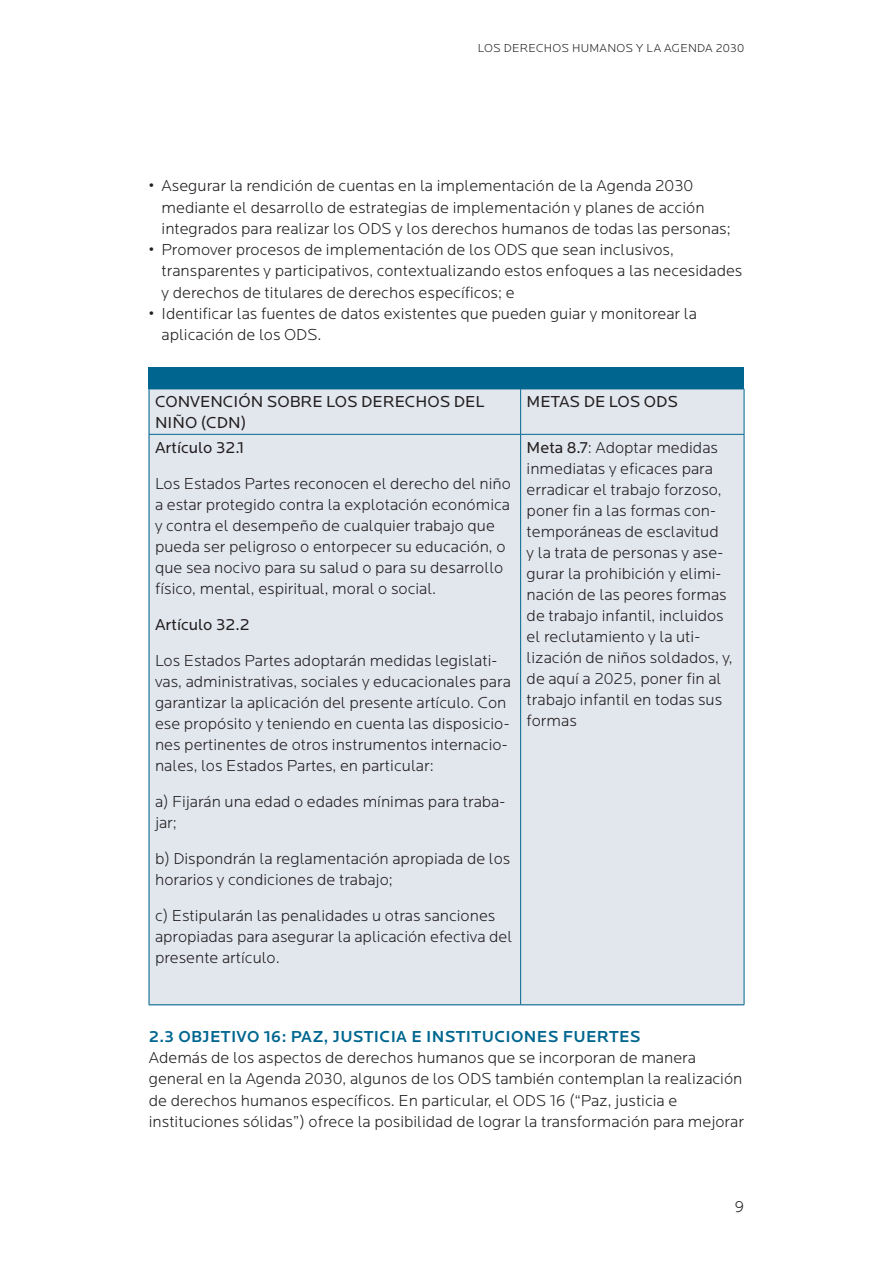
<style>
.page{position:relative;width:893px;height:1263px;background:#fff}
.page>*{position:absolute;margin:0;border:0;box-sizing:border-box;transform-origin:0 0}
.Brød_m_luft{font:300 16.5px/21px "Locator";color:#231f20}
.List_Bullet{font:16.5px/21px "Locator";color:#231f20}
.MR_2{font:500 16.5px "Locator";letter-spacing:.02em;color:#01668f}
.t1{font:300 12px "Locator";letter-spacing:.02em;color:#231f20}
.s1{font-weight:400}
</style>
<div class="page">
<div style="left:149px;top:383px;width:595px;height:623px;background:#e2e7ee"></div>
<div style="left:149px;top:367px;width:595px;height:22px;background:#01668f"></div>
<hr style="left:520px;top:389px;width:1px;height:45px;background:#01668f">
<hr style="left:149px;top:434px;width:372px;height:1px;background:#01668f">
<hr style="left:521px;top:434px;width:223px;height:1px;background:#01668f">
<hr style="left:520px;top:435px;width:1px;height:569px;background:#01668f">
<hr style="left:149px;top:389px;width:372px;height:1px;background:#01668f">
<hr style="left:149px;top:389px;width:1px;height:45px;background:#01668f">
<hr style="left:521px;top:389px;width:223px;height:1px;background:#01668f">
<hr style="left:744px;top:389px;width:1px;height:45px;background:#01668f">
<hr style="left:149px;top:435px;width:1px;height:569px;background:#01668f">
<hr style="left:744px;top:435px;width:1px;height:569px;background:#01668f">
<hr style="left:149px;top:1004px;width:372px;height:1px;background:#01668f">
<hr style="left:521px;top:1004px;width:223px;height:1px;background:#01668f">
<p class="t1" style="left:478px;top:41px;width:268px">LOS DERECHOS HUMANOS Y LA AGENDA 2030</p>
<p class="Brød_m_luft" style="left:162px;top:176px;width:571px;text-indent:-13px">• Asegurar la rendición de cuentas en la implementación de la Agenda 2030 mediante el desarrollo de estrategias de implementación y planes de acción integrados para realizar los ODS y los derechos humanos de todas las personas;</p>
<p class="Brød_m_luft" style="left:162px;top:240px;width:582px;text-indent:-13px">• Promover procesos de implementación de los ODS que sean inclusivos, transparentes y participativos, contextualizando estos enfoques a las necesidades y derechos de titulares de derechos específicos; e</p>
<p class="Brød_m_luft" style="left:162px;top:303px;width:537px;text-indent:-13px">• Identificar las fuentes de datos existentes que pueden guiar y monitorear la aplicación de los ODS.</p>
<p class="List_Bullet" style="left:155px;top:392px;width:331px">CONVENCIÓN SOBRE LOS DERECHOS DEL<br>NIÑO (CDN)</p>
<p class="List_Bullet" style="left:527px;top:392px;width:153px">METAS DE LOS ODS</p>
<p class="List_Bullet" style="left:155px;top:437px;width:91px">Artículo 32.1</p>
<p class="Brød_m_luft" style="left:155px;top:473px;width:357px">Los Estados Partes reconocen el derecho del niño a estar protegido contra la explotación económica y contra el desempeño de cualquier trabajo que pueda ser peligroso o entorpecer su educación, o que sea nocivo para su salud o para su desarrollo físico, mental, espiritual, moral o social.</p>
<p class="List_Bullet" style="left:155px;top:614px;width:96px">Artículo 32.2</p>
<p class="Brød_m_luft" style="left:155px;top:650px;width:357px">Los Estados Partes adoptarán medidas legislati&shy;vas, administrativas, sociales y educacionales para garantizar la aplicación del presente artículo. Con ese propósito y teniendo en cuenta las disposicio&shy;nes pertinentes de otros instrumentos internacio&shy;nales, los Estados Partes, en particular:</p>
<p class="Brød_m_luft" style="left:155px;top:791px;width:352px">a) Fijarán una edad o edades mínimas para traba&shy;jar;</p>
<p class="Brød_m_luft" style="left:155px;top:848px;width:357px">b) Dispondrán la reglamentación apropiada de los horarios y condiciones de trabajo;</p>
<p class="Brød_m_luft" style="left:155px;top:905px;width:359px">c) Estipularán las penalidades u otras sanciones apropiadas para asegurar la aplicación efectiva del presente artículo.</p>
<p class="Brød_m_luft" style="left:527px;top:437px;width:208px"><span class="s1">Meta 8.7</span>: Adoptar medidas inmediatas y eficaces para erradicar el trabajo forzoso, poner fin a las formas con&shy;temporáneas de esclavitud<br>y la trata de personas y ase&shy;gurar la prohibición y elimi&shy;nación de las peores formas de trabajo infantil, incluidos el reclutamiento y la uti&shy;lización de niños soldados, y, de aquí a 2025, poner fin al trabajo infantil en todas sus formas</p>
<h2 class="MR_2" style="left:149px;top:1027px;width:493px">2.3 OBJETIVO 16: PAZ, JUSTICIA E INSTITUCIONES FUERTES</h2>
<p class="Brød_m_luft" style="left:149px;top:1047px;width:597px">Además de los aspectos de derechos humanos que se incorporan de manera general en la Agenda 2030, algunos de los ODS también contemplan la realización de derechos humanos específicos. En particular, el ODS 16 (“Paz, justicia e instituciones sólidas”) ofrece la posibilidad de lograr la transformación para mejorar</p>
<p class="Brød_m_luft" style="left:734px;top:1196px;width:11px">9</p>
</div>
